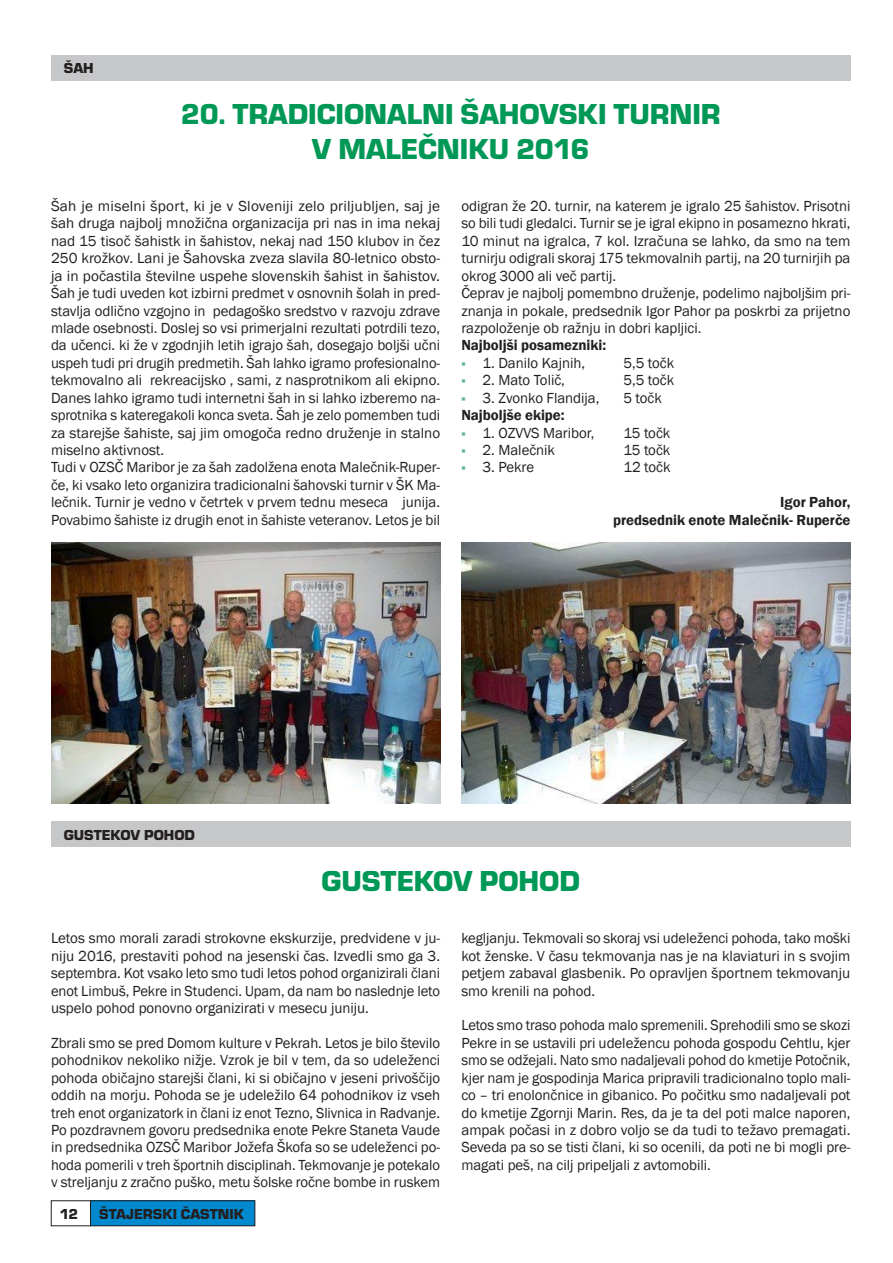
<style>
.page{position:relative;width:893px;height:1263px;background:#fff}
.page>*{position:absolute;margin:0;border:0;box-sizing:border-box;transform-origin:0 0}
.t1{font:30px/34.8px "Eurostile T Blac";color:#009856;text-align:center}
.t2{font:15px/17.4px "Franklin Gothic";letter-spacing:-.005em;color:#231f20;text-align:justify}
.t3{font:600 15px/17.4px "Franklin Gothic";letter-spacing:-.005em;color:#231f20;text-align:right}
.t4{font:15px "Eurostile T Blac";color:#231f20}
.s1{font-weight:600;font-size:12px;color:#5fb78e}
</style>
<div class="page">
<div style="left:91px;top:1201px;width:164px;height:25px;background:#0089cf"></div>
<div style="left:90px;top:1200px;width:165px;height:26px;border:1px solid #231f20"></div>
<div style="left:51px;top:1200px;width:40px;height:26px;border:1px solid #231f20"></div>
<div style="left:51px;top:55px;width:799px;height:25px;background:#c6c7c9"></div>
<div style="left:51px;top:821px;width:799px;height:26px;background:#c6c7c9"></div>
<img style="left:51px;top:542px;width:389px;height:262px">
<img style="left:461px;top:542px;width:389px;height:262px">
<p class="t4" style="left:64px;top:60px;width:31px">ŠAH</p>
<h1 class="t1" style="left:181px;top:97px;width:541px">20. TRADICIONALNI ŠAHOVSKI TURNIR<br>V MALEČNIKU 2016</h1>
<p class="t2" style="left:51px;top:198px;width:391px;text-align:left">Šah je miselni šport, ki je v Sloveniji zelo priljubljen, saj je šah druga najbolj množična organizacija pri nas in ima nekaj nad 15 tisoč šahistk in šahistov, nekaj nad 150 klubov in čez 250 krožkov. Lani je Šahovska zveza slavila 80-letnico obsto&shy;ja in počastila številne uspehe slovenskih šahist in šahistov.<br>Šah je tudi uveden kot izbirni predmet v osnovnih šolah in pred&shy;stavlja odlično vzgojno in pedagoško sredstvo v razvoju zdrave mlade osebnosti. Doslej so vsi primerjalni rezultati potrdili tezo, da učenci. ki že v zgodnjih letih igrajo šah, dosegajo boljši učni uspeh tudi pri drugih predmetih. Šah lahko igramo profesionalno&shy;tekmovalno ali rekreacijsko , sami, z nasprotnikom ali ekipno.<br>Danes lahko igramo tudi internetni šah in si lahko izberemo na&shy;sprotnika s kateregakoli konca sveta. Šah je zelo pomemben tudi za starejše šahiste, saj jim omogoča redno druženje in stalno miselno aktivnost.<br>Tudi v OZSČ Maribor je za šah zadolžena enota Malečnik-Ruper&shy;če, ki vsako leto organizira tradicionalni šahovski turnir v ŠK Ma&shy;lečnik. Turnir je vedno v četrtek v prvem tednu meseca junija.<br>Povabimo šahiste iz drugih enot in šahiste veteranov. Letos je bil</p>
<p class="t2" style="left:461px;top:198px;width:391px;text-align:left">odigran že 20. turnir, na katerem je igralo 25 šahistov. Prisotni so bili tudi gledalci. Turnir se je igral ekipno in posamezno hkrati, 10 minut na igralca, 7 kol. Izračuna se lahko, da smo na tem turnirju odigrali skoraj 175 tekmovalnih partij, na 20 turnirjih pa okrog 3000 ali več partij.<br>Čeprav je najbolj pomembno druženje, podelimo najboljšim pri&shy;znanja in pokale, predsednik Igor Pahor pa poskrbi za prijetno razpoloženje ob ražnju in dobri kapljici.</p>
<p class="t3" style="left:461px;top:337px;width:146px">Najboljši posamezniki:</p>
<p class="t2" style="left:461px;top:354px;width:125px"><span class="s1">▪</span> 1. Danilo Kajnih,</p>
<p class="t2" style="left:623px;top:354px;width:52px">5,5 točk</p>
<p class="t2" style="left:461px;top:372px;width:105px"><span class="s1">▪</span> 2. Mato Tolič,</p>
<p class="t2" style="left:623px;top:372px;width:52px">5,5 točk</p>
<p class="t2" style="left:461px;top:389px;width:140px"><span class="s1">▪</span> 3. Zvonko Flandija,</p>
<p class="t2" style="left:623px;top:389px;width:40px">5 točk</p>
<p class="t3" style="left:461px;top:407px;width:105px">Najboljše ekipe:</p>
<p class="t2" style="left:461px;top:424px;width:135px"><span class="s1">▪</span> 1. OZVVS Maribor,</p>
<p class="t2" style="left:623px;top:424px;width:48px">15 točk</p>
<p class="t2" style="left:461px;top:442px;width:95px"><span class="s1">▪</span> 2. Malečnik</p>
<p class="t2" style="left:623px;top:442px;width:48px">15 točk</p>
<p class="t2" style="left:461px;top:459px;width:74px"><span class="s1">▪</span> 3. Pekre</p>
<p class="t2" style="left:623px;top:459px;width:49px">12 točk</p>
<p class="t3" style="left:613px;top:494px;width:239px">Igor Pahor,<br>predsednik enote Malečnik- Ruperče</p>
<p class="t4" style="left:64px;top:826px;width:133px">GUSTEKOV POHOD</p>
<h1 class="t1" style="left:321px;top:864px;width:260px">GUSTEKOV POHOD</h1>
<p class="t2" style="left:51px;top:930px;width:391px">Letos smo morali zaradi strokovne ekskurzije, predvidene v ju&shy;niju 2016, prestaviti pohod na jesenski čas. Izvedli smo ga 3. septembra. Kot vsako leto smo tudi letos pohod organizirali člani enot Limbuš, Pekre in Studenci. Upam, da nam bo naslednje leto uspelo pohod ponovno organizirati v mesecu juniju.</p>
<p class="t2" style="left:51px;top:1034px;width:391px">Zbrali smo se pred Domom kulture v Pekrah. Letos je bilo število pohodnikov nekoliko nižje. Vzrok je bil v tem, da so udeleženci pohoda običajno starejši člani, ki si običajno v jeseni privoščijo oddih na morju. Pohoda se je udeležilo 64 pohodnikov iz vseh treh enot organizatork in člani iz enot Tezno, Slivnica in Radvanje.<br>Po pozdravnem govoru predsednika enote Pekre Staneta Vaude in predsednika OZSČ Maribor Jožefa Škofa so se udeleženci po&shy;hoda pomerili v treh športnih disciplinah. Tekmovanje je potekalo v streljanju z zračno puško, metu šolske ročne bombe in ruskem</p>
<p class="t4" style="left:60px;top:1205px;width:20px">12</p>
<p class="t4" style="left:99px;top:1205px;width:146px">ŠTAJERSKI ČASTNIK</p>
<p class="t2" style="left:461px;top:930px;width:391px">kegljanju. Tekmovali so skoraj vsi udeleženci pohoda, tako moški kot ženske. V času tekmovanja nas je na klaviaturi in s svojim petjem zabaval glasbenik. Po opravljen športnem tekmovanju smo krenili na pohod.</p>
<p class="t2" style="left:461px;top:1017px;width:391px">Letos smo traso pohoda malo spremenili. Sprehodili smo se skozi Pekre in se ustavili pri udeležencu pohoda gospodu Cehtlu, kjer smo se odžejali. Nato smo nadaljevali pohod do kmetije Potočnik, kjer nam je gospodinja Marica pripravili tradicionalno toplo mali&shy;co – tri enolončnice in gibanico. Po počitku smo nadaljevali pot do kmetije Zgornji Marin. Res, da je ta del poti malce naporen, ampak počasi in z dobro voljo se da tudi to težavo premagati.<br>Seveda pa so se tisti člani, ki so ocenili, da poti ne bi mogli pre&shy;magati peš, na cilj pripeljali z avtomobili.</p>
</div>
